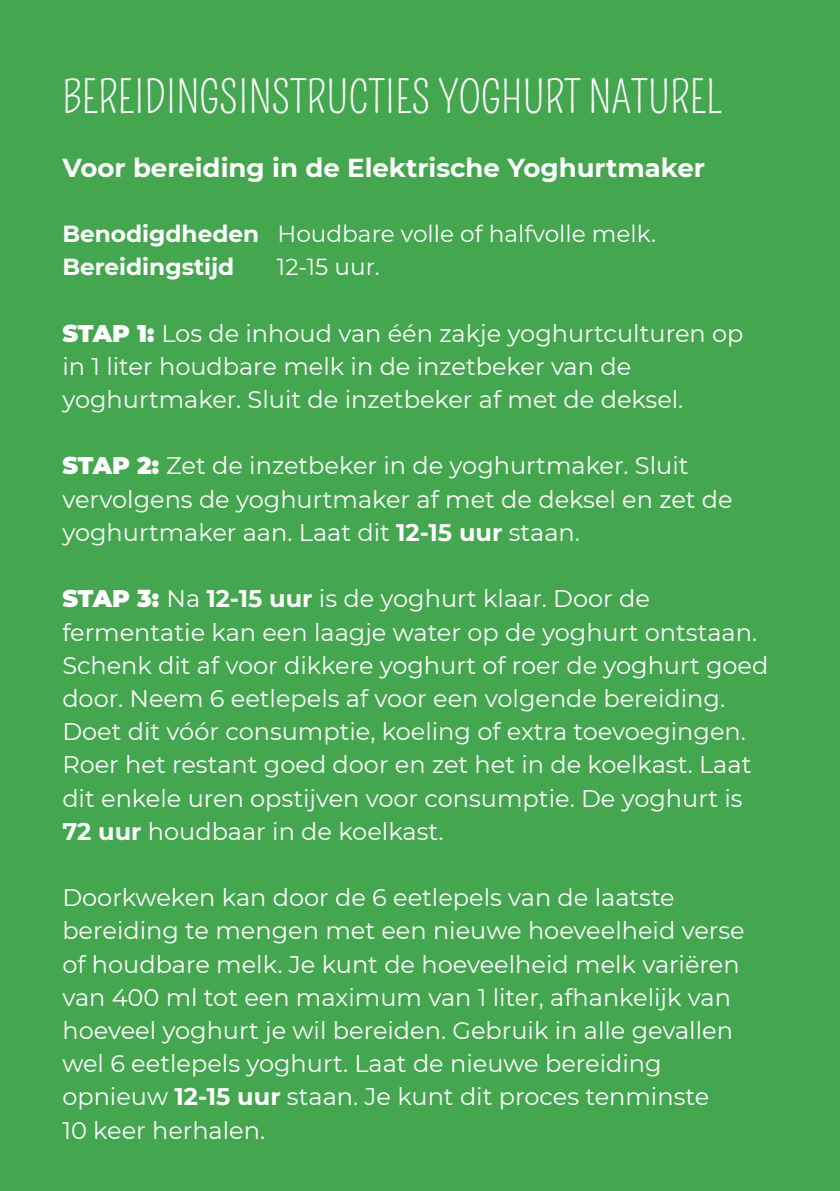
<style>
.page{position:relative;width:840px;height:1191px;background:#fff}
.page>*{position:absolute;margin:0;border:0;box-sizing:border-box;transform-origin:0 0}
.t1{font:44px "Pompiere";color:#fff}
.t2{font:700 26px "Montserrat";color:#fff}
.t3{font:24px/33.2px "Montserrat";color:#fff}
.t4{font:23.2px/33.2px "Montserrat";color:#fff}
.s1{font-weight:700}
.s2{font-weight:900}
</style>
<div class="page">
<div style="left:0;top:0;width:839px;height:1191px;background:#44a750"></div>
<h1 class="t1" style="left:62px;top:72px;width:661px">BEREIDINGSINSTRUCTIES YOGHURT NATUREL</h1>
<p class="t2" style="left:62px;top:156px;width:644px">Voor bereiding in de Elektrische Yoghurtmaker</p>
<p class="t4" style="left:62px;top:219px;width:594px"><span class="s1">Benodigdheden</span> Houdbare volle of halfvolle melk.<br><span class="s1">Bereidingstijd</span></p>
<p class="t4" style="left:277px;top:252px;width:104px">12-15 uur.</p>
<p class="t3" style="left:62px;top:318px;width:682px"><span class="s2">STAP 1:</span> Los de inhoud van één zakje yoghurtculturen op in 1 liter houdbare melk in de inzetbeker van de yoghurtmaker. Sluit de inzetbeker af met de deksel.</p>
<p class="t3" style="left:62px;top:451px;width:671px"><span class="s2">STAP 2:</span> Zet de inzetbeker in de yoghurtmaker. Sluit vervolgens de yoghurtmaker af met de deksel en zet de yoghurtmaker aan. Laat dit <span class="s1">12-15 uur</span> staan.</p>
<p class="t3" style="left:62px;top:584px;width:707px"><span class="s2">STAP 3:</span> Na <span class="s1">12-15 uur</span> is de yoghurt klaar. Door de fermentatie kan een laagje water op de yoghurt ontstaan.<br>Schenk dit af voor dikkere yoghurt of roer de yoghurt goed door. Neem 6 eetlepels af voor een volgende bereiding.<br>Doet dit vóór consumptie, koeling of extra toevoegingen.<br>Roer het restant goed door en zet het in de koelkast. Laat dit enkele uren opstijven voor consumptie. De yoghurt is <span class="s1">72 uur</span> houdbaar in de koelkast.</p>
<p class="t3" style="left:62px;top:883px;width:683px">Doorkweken kan door de 6 eetlepels van de laatste bereiding te mengen met een nieuwe hoeveelheid verse of houdbare melk. Je kunt de hoeveelheid melk variëren van 400 ml tot een maximum van 1 liter, afhankelijk van hoeveel yoghurt je wil bereiden. Gebruik in alle gevallen wel 6 eetlepels yoghurt. Laat de nieuwe bereiding opnieuw <span class="s1">12-15 uur</span> staan. Je kunt dit proces tenminste<br>10 keer herhalen.</p>
</div>
